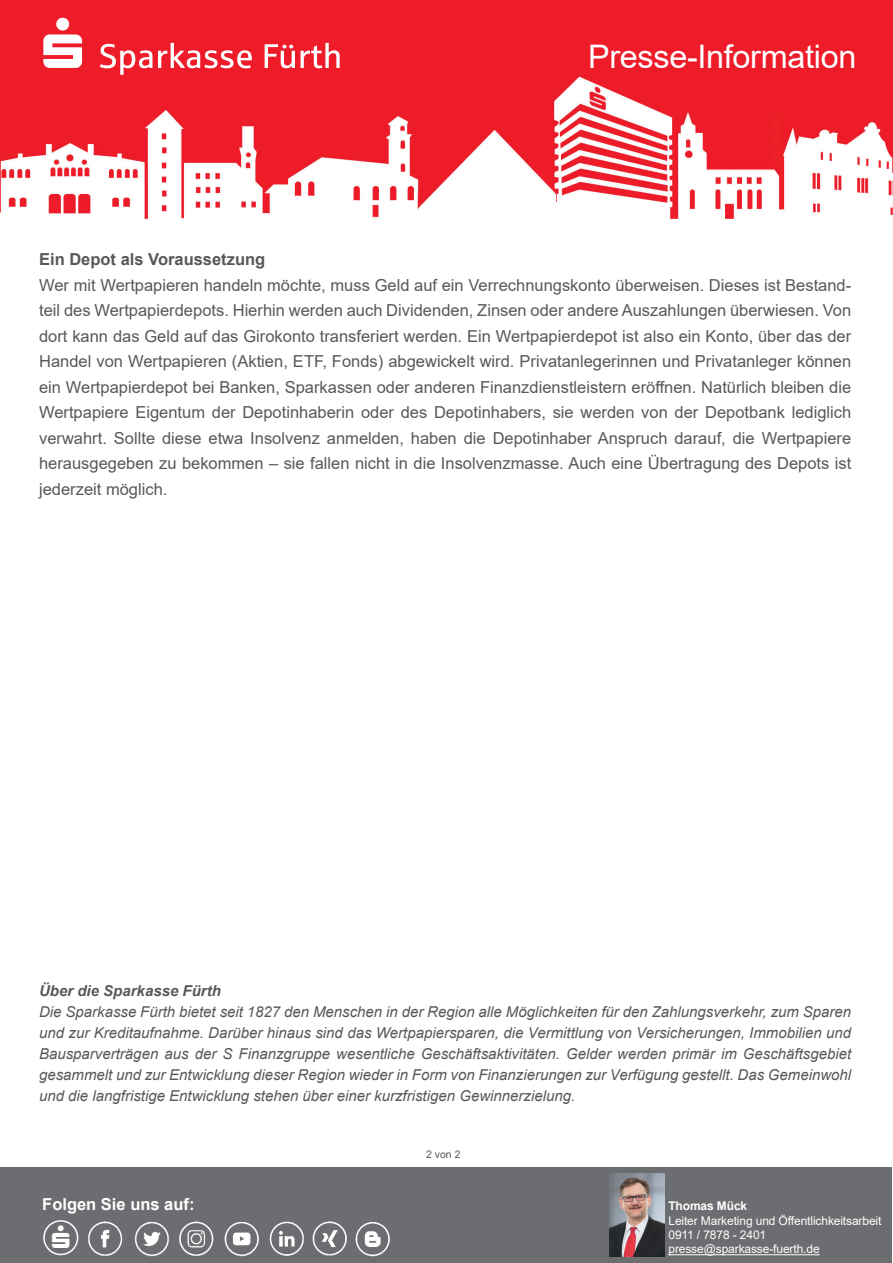
<style>
.page{position:relative;width:893px;height:1263px;background:#fff}
.page>*{position:absolute;margin:0;border:0;box-sizing:border-box;transform-origin:0 0}
.t1{font:32.4px "Arial";letter-spacing:-.01em;color:#fff}
.t2{font:16.5px/25.5px "Arial";color:#57585a;text-align:justify}
.t3{font:700 16.5px "Arial";color:#57585a}
.t4{font:700 16.5px "Arial";color:#fff}
.t5{font:italic 15px/21px "Arial";color:#57585a;text-align:justify}
.t6{font:italic 700 15px "Arial";color:#57585a}
.t7{font:12px "Arial";letter-spacing:-.01em;color:#fff}
.t8{font:700 12px "Arial";letter-spacing:-.01em;color:#fff}
.t9{font:10.5px "Arial";color:#57585a}
</style>
<div class="page">
<img style="left:0;top:0;width:893px;height:219px">
<div style="left:0;top:1167px;width:892px;height:96px;background:#6c6d70"></div>
<img style="left:609px;top:1174px;width:55px;height:82px">
<hr style="left:668px;top:1254px;width:152px;height:1px;background:#fff">
<img style="left:88px;top:1221px;width:35px;height:35px">
<img style="left:134px;top:1221px;width:35px;height:36px">
<img style="left:179px;top:1221px;width:35px;height:35px">
<img style="left:224px;top:1221px;width:35px;height:36px">
<img style="left:269px;top:1221px;width:121px;height:36px">
<div style="left:43px;top:1220px;width:35px;height:35px;border:2px solid #fff;border-radius:50%"></div>
<svg style="left:43px;top:18px;width:297px;height:57px;background:#f0434e"></svg>
<p class="t1" style="left:588px;top:35px;width:270px">Presse-Information</p>
<p class="t3" style="left:39px;top:248px;width:228px">Ein Depot als Voraussetzung</p>
<p class="t2" style="left:39px;top:272px;width:814px">Wer mit Wertpapieren handeln möchte, muss Geld auf ein Verrechnungskonto überweisen. Dieses ist Bestand&shy;teil des Wertpapierdepots. Hierhin werden auch Dividenden, Zinsen oder andere Auszahlungen überwiesen. Von dort kann das Geld auf das Girokonto transferiert werden. Ein Wertpapierdepot ist also ein Konto, über das der Handel von Wertpapieren (Aktien, ETF, Fonds) abgewickelt wird. Privatanlegerinnen und Privatanleger können ein Wertpapierdepot bei Banken, Sparkassen oder anderen Finanzdienstleistern eröffnen. Natürlich bleiben die Wertpapiere Eigentum der Depotinhaberin oder des Depotinhabers, sie werden von der Depotbank lediglich verwahrt. Sollte diese etwa Insolvenz anmelden, haben die Depotinhaber Anspruch darauf, die Wertpapiere herausgegeben zu bekommen – sie fallen nicht in die Insolvenzmasse. Auch eine Übertragung des Depots ist jederzeit möglich.</p>
<p class="t6" style="left:39px;top:981px;width:183px">Über die Sparkasse Fürth</p>
<p class="t5" style="left:39px;top:1001px;width:814px">Die Sparkasse Fürth bietet seit 1827 den Menschen in der Region alle Möglichkeiten für den Zahlungsverkehr, zum Sparen und zur Kreditaufnahme. Darüber hinaus sind das Wertpapiersparen, die Vermittlung von Versicherungen, Immobilien und Bausparverträgen aus der S Finanzgruppe wesentliche Geschäftsaktivitäten. Gelder werden primär im Geschäftsgebiet gesammelt und zur Entwicklung dieser Region wieder in Form von Finanzierungen zur Verfügung gestellt. Das Gemeinwohl und die langfristige Entwicklung stehen über einer kurzfristigen Gewinnerzielung.</p>
<p class="t4" style="left:42px;top:1192px;width:154px">Folgen Sie uns auf:</p>
<p class="t9" style="left:426px;top:1147px;width:36px">2 von 2</p>
<p class="t8" style="left:668px;top:1197px;width:80px">Thomas Mück</p>
<p class="t7" style="left:668px;top:1212px;width:215px">Leiter Marketing und Öffentlichkeitsarbeit</p>
<p class="t7" style="left:668px;top:1226px;width:99px">0911 / 7878 - 2401</p>
<p class="t7" style="left:668px;top:1241px;width:153px">presse@sparkasse-fuerth.de</p>
</div>
